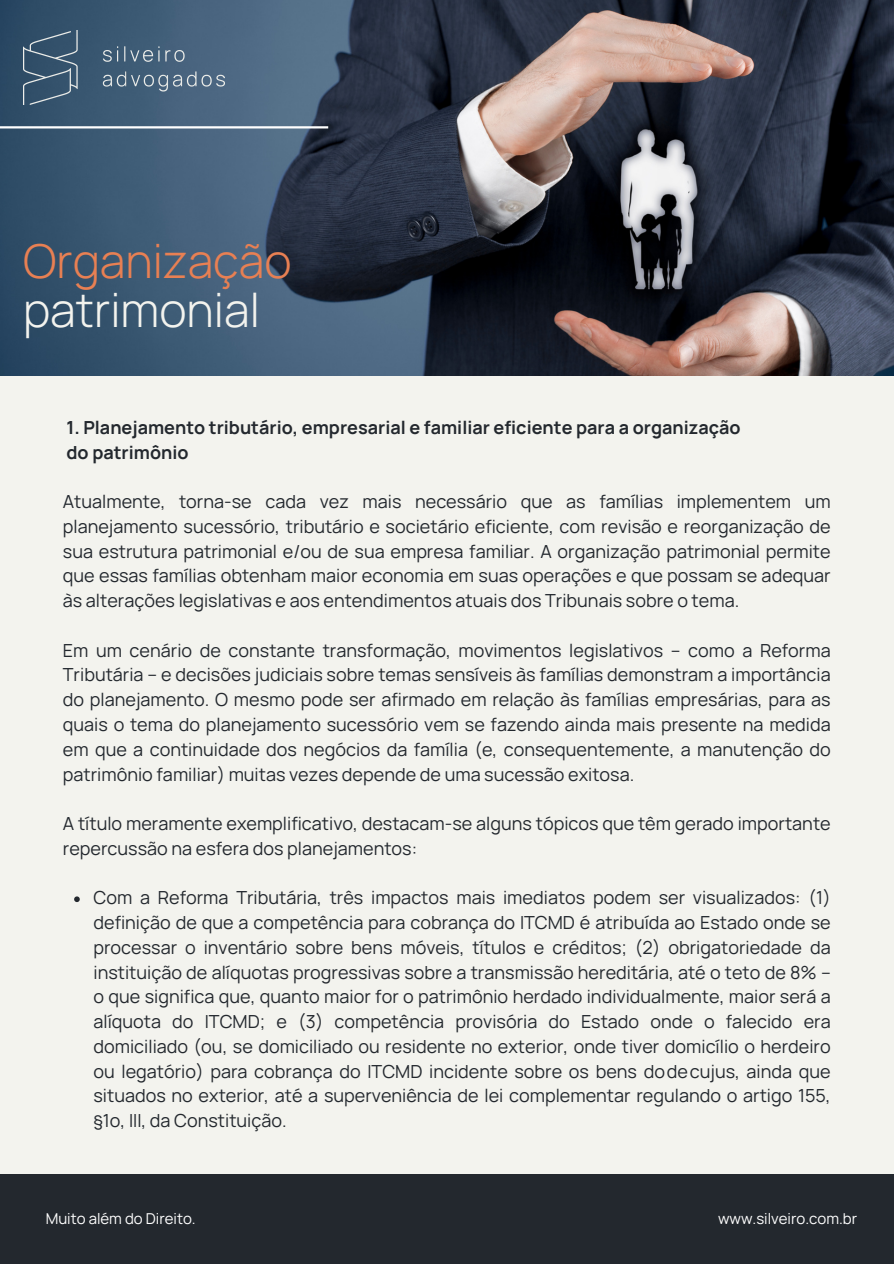
<style>
.page{position:relative;width:894px;height:1264px;background:#fff}
.page>*{position:absolute;margin:0;border:0;box-sizing:border-box;transform-origin:0 0}
.t1{font:300 46.65px/48.3px "Manrope";color:#e88053}
.t2{font:18px/24.8px "Manrope";color:#23282e;text-align:justify}
.t3{font:700 18px/24.8px "Manrope";color:#23282e}
.t4{font:15px "Manrope";color:#fff}
.s1{color:#f3f3ee}
</style>
<div class="page">
<div style="left:0;top:0;width:893px;height:1263px;background:#f3f3ee"></div>
<div style="left:0;top:1174px;width:893px;height:89px;background:#23282e"></div>
<svg style="left:74px;top:896px;width:6px;height:6px"></svg>
<img style="left:0;top:0;width:893px;height:376px">
<hr style="left:0;top:126px;width:328px;height:2px;background:#fff">
<img style="left:23px;top:30px;width:201px;height:75px">
<p class="t1" style="left:23px;top:237px;width:270px">Organização <span class="s1">patrimonial</span></p>
<p class="t3" style="left:66px;top:415px;width:675px">1. Planejamento tributário, empresarial e familiar eficiente para a organização do patrimônio</p>
<p class="t2" style="left:63px;top:489px;width:769px">Atualmente, torna-se cada vez mais necessário que as famílias implementem um planejamento sucessório, tributário e societário eficiente, com revisão e reorganização de sua estrutura patrimonial e/ou de sua empresa familiar. A organização patrimonial permite que essas famílias obtenham maior economia em suas operações e que possam se adequar às alterações legislativas e aos entendimentos atuais dos Tribunais sobre o tema.</p>
<h1 class="t2" style="left:63px;top:638px;width:769px">Em um cenário de constante transformação, movimentos legislativos – como a Reforma Tributária – e decisões judiciais sobre temas sensíveis às famílias demonstram a importância do planejamento. O mesmo pode ser afirmado em relação às famílias empresárias, para as quais o tema do planejamento sucessório vem se fazendo ainda mais presente na medida em que a continuidade dos negócios da família (e, consequentemente, a manutenção do patrimônio familiar) muitas vezes depende de uma sucessão exitosa.</h1>
<h2 class="t2" style="left:63px;top:811px;width:769px">A título meramente exemplificativo, destacam-se alguns tópicos que têm gerado importante repercussão na esfera dos planejamentos:</h2>
<h3 class="t2" style="left:93px;top:885px;width:738px">Com a Reforma Tributária, três impactos mais imediatos podem ser visualizados: (1) definição de que a competência para cobrança do ITCMD é atribuída ao Estado onde se processar o inventário sobre bens móveis, títulos e créditos; (2) obrigatoriedade da instituição de alíquotas progressivas sobre a transmissão hereditária, até o teto de 8% – o que significa que, quanto maior for o patrimônio herdado individualmente, maior será a alíquota do ITCMD; e (3) competência provisória do Estado onde o falecido era domiciliado (ou, se domiciliado ou residente no exterior, onde tiver domicílio o herdeiro ou legatório) para cobrança do ITCMD incidente sobre os bens dodecujus, ainda que situados no exterior, até a superveniência de lei complementar regulando o artigo 155, §1º, III, da Constituição.</h3>
<h3 class="t4" style="left:46px;top:1208px;width:151px">Muito além do Direito.</h3>
<h3 class="t4" style="left:717px;top:1208px;width:141px">www.silveiro.com.br</h3>
</div>
